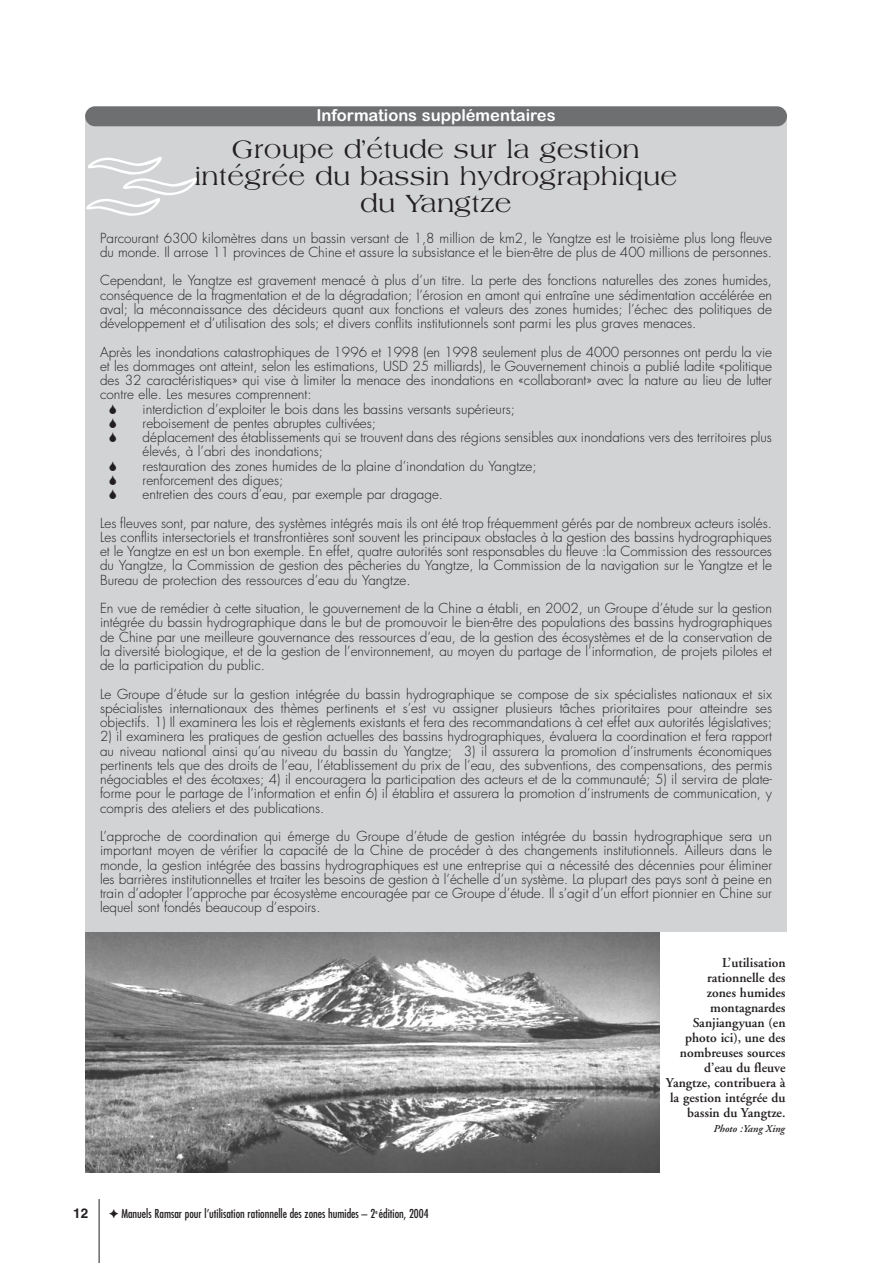
<style>
.page{position:relative;width:893px;height:1263px;background:#fff}
.page>*{position:absolute;margin:0;border:0;box-sizing:border-box;transform-origin:0 0}
.t1{font:27px/27px "Amphion";color:#231f20;text-align:center}
.t2{font:16.5px "Arial Rounded MT Bold";color:#fff}
.t3{font:300 13.5px/14.2px "Futura";color:#231f20;text-align:justify}
.t4{font:600 13.5px/15px "Adobe Garamond";color:#231f20;text-align:right}
.t5{font:700 13.5px "Helvetica";color:#231f20}
.t6{font:condensed 12px "Futura";color:#231f20}
.t7{font:italic 600 10.5px "Adobe Garamond";color:#231f20}
.s1{font-family:"Monotype Sorts";font-stretch:normal}
</style>
<div class="page">
<hr style="left:99px;top:1199px;width:1px;height:64px;background:#231f20">
<div style="left:85px;top:119px;width:702px;height:1038px;background:#d1d3d4"></div>
<div style="left:85px;top:106px;width:702px;height:20px;background:#6d6f71;border-radius:10px"></div>
<div style="left:85px;top:933px;width:702px;height:240px;background:#fff"></div>
<img style="left:85px;top:933px;width:574px;height:240px">
<p class="t2" style="left:316px;top:109px;width:241px">Informations supplémentaires</p>
<h1 class="t1" style="left:194px;top:138px;width:484px">Groupe d’étude sur la gestion intégrée du bassin hydrographique du Yangtze</h1>
<p class="t3" style="left:100px;top:232px;width:673px">Parcourant 6300 kilomètres dans un bassin versant de 1,8 million de km2, le Yangtze est le troisième plus long fleuve du monde. Il arrose 11 provinces de Chine et assure la subsistance et le bien-être de plus de 400 millions de personnes.</p>
<p class="t3" style="left:100px;top:274px;width:673px">Cependant, le Yangtze est gravement menacé à plus d’un titre. La perte des fonctions naturelles des zones humides, conséquence de la fragmentation et de la dégradation; l’érosion en amont qui entraîne une sédimentation accélérée en aval; la méconnaissance des décideurs quant aux fonctions et valeurs des zones humides; l’échec des politiques de développement et d’utilisation des sols; et divers conflits institutionnels sont parmi les plus graves menaces.</p>
<p class="t3" style="left:100px;top:346px;width:673px">Après les inondations catastrophiques de 1996 et 1998 (en 1998 seulement plus de 4000 personnes ont perdu la vie</p>
<p class="t3" style="left:100px;top:360px;width:673px">et les dommages ont atteint, selon les estimations, USD 25 milliards), le Gouvernement chinois a publié ladite «politique</p>
<p class="t3" style="left:100px;top:374px;width:673px">des 32 caractéristiques» qui vise à limiter la menace des inondations en «collaborant» avec la nature au lieu de lutter</p>
<p class="t3" style="left:100px;top:388px;width:213px">contre elle. Les mesures comprennent:</p>
<p class="t3" style="left:143px;top:403px;width:374px">interdiction d’exploiter le bois dans les bassins versants supérieurs;</p>
<p class="t3" style="left:143px;top:417px;width:235px">reboisement de pentes abruptes cultivées;</p>
<p class="t3" style="left:143px;top:431px;width:631px">déplacement des établissements qui se trouvent dans des régions sensibles aux inondations vers des territoires plus</p>
<p class="t3" style="left:143px;top:445px;width:182px">élevés, à l’abri des inondations;</p>
<p class="t3" style="left:143px;top:460px;width:395px">restauration des zones humides de la plaine d’inondation du Yangtze;</p>
<p class="t3" style="left:143px;top:474px;width:142px">renforcement des digues;</p>
<p class="t3" style="left:143px;top:488px;width:302px">entretien des cours d’eau, par exemple par dragage.</p>
<p class="t3" style="left:100px;top:517px;width:673px">Les fleuves sont, par nature, des systèmes intégrés mais ils ont été trop fréquemment gérés par de nombreux acteurs isolés.<br>Les conflits intersectoriels et transfrontières sont souvent les principaux obstacles à la gestion des bassins hydrographiques et le Yangtze en est un bon exemple. En effet, quatre autorités sont responsables du fleuve :la Commission des ressources du Yangtze, la Commission de gestion des pêcheries du Yangtze, la Commission de la navigation sur le Yangtze et le Bureau de protection des ressources d’eau du Yangtze.</p>
<p class="t3" style="left:100px;top:602px;width:673px">En vue de remédier à cette situation, le gouvernement de la Chine a établi, en 2002, un Groupe d’étude sur la gestion intégrée du bassin hydrographique dans le but de promouvoir le bien-être des populations des bassins hydrographiques de Chine par une meilleure gouvernance des ressources d’eau, de la gestion des écosystèmes et de la conservation de la diversité biologique, et de la gestion de l’environnement, au moyen du partage de l’information, de projets pilotes et de la participation du public.</p>
<p class="t3" style="left:100px;top:688px;width:673px">Le Groupe d’étude sur la gestion intégrée du bassin hydrographique se compose de six spécialistes nationaux et six spécialistes internationaux des thèmes pertinents et s’est vu assigner plusieurs tâches prioritaires pour atteindre ses objectifs. 1) Il examinera les lois et règlements existants et fera des recommandations à cet effet aux autorités législatives;</p>
<p class="t3" style="left:100px;top:730px;width:673px">2) il examinera les pratiques de gestion actuelles des bassins hydrographiques, évaluera la coordination et fera rapport au niveau national ainsi qu’au niveau du bassin du Yangtze; 3) il assurera la promotion d’instruments économiques pertinents tels que des droits de l’eau, l’établissement du prix de l’eau, des subventions, des compensations, des permis négociables et des écotaxes; 4) il encouragera la participation des acteurs et de la communauté; 5) il servira de plate&shy;forme pour le partage de l’information et enfin 6) il établira et assurera la promotion d’instruments de communication, y compris des ateliers et des publications.</p>
<p class="t3" style="left:100px;top:830px;width:673px">L’approche de coordination qui émerge du Groupe d’étude de gestion intégrée du bassin hydrographique sera un important moyen de vérifier la capacité de la Chine de procéder à des changements institutionnels. Ailleurs dans le monde, la gestion intégrée des bassins hydrographiques est une entreprise qui a nécessité des décennies pour éliminer les barrières institutionnelles et traiter les besoins de gestion à l’échelle d’un système. La plupart des pays sont à peine en train d’adopter l’approche par écosystème encouragée par ce Groupe d’étude. Il s’agit d’un effort pionnier en Chine sur lequel sont fondés beaucoup d’espoirs.</p>
<p class="t4" style="left:666px;top:957px;width:121px">L’utilisation rationnelle des<br>zones humides montagnardes<br>Sanjiangyuan (en photo ici), une des nombreuses sources d’eau du fleuve<br>Yangtze, contribuera à la gestion intégrée du bassin du Yangtze.</p>
<p class="t7" style="left:713px;top:1125px;width:73px">Photo :Yang Xing</p>
<p class="t5" style="left:73px;top:1209px;width:17px">12</p>
<p class="t6" style="left:109px;top:1208px;width:321px"><span class="s1">✦</span> Manuels Ramsar pour l’utilisation rationnelle des zones humides – 2<sup>e</sup> édition, 2004</p>
</div>
